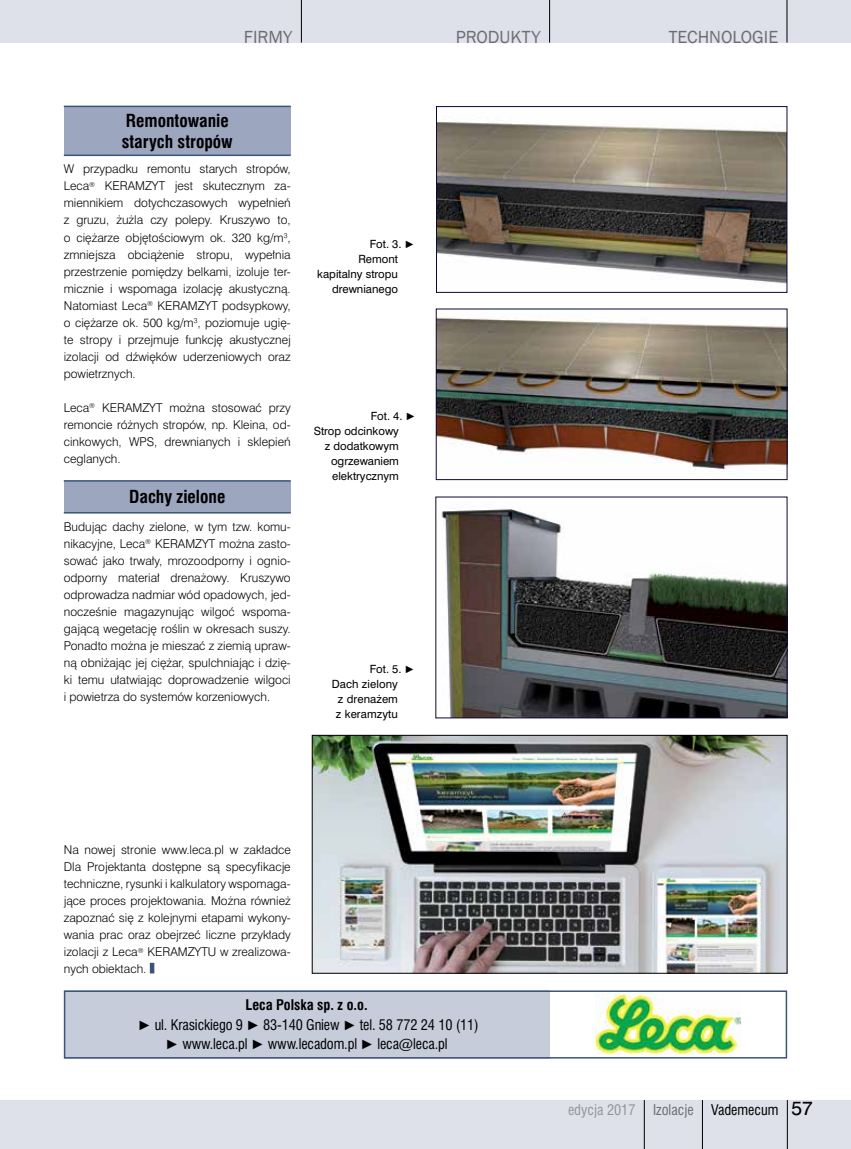
<style>
.page{position:relative;width:851px;height:1149px;background:#fff}
.page>*{position:absolute;margin:0;border:0;box-sizing:border-box;transform-origin:0 0}
.t1{font:18px "Franklin Gothic";color:#6d6e71}
.t2{font:700 16.5px/21px "Swis 721 Cn PL";color:#000}
.t3{font:13.5px/19.5px "Swis 721 Cn PL";letter-spacing:-.01em;color:#000;text-align:center}
.t4{font:13.5px "Swis 721 Cn PL";color:#939598}
.t5{font:13.5px "Swis 721 Cn PL";color:#6d6e71}
.t6{font:11.25px/17px "Swis 721 Lt PL";color:#000;text-align:justify}
.t7{font:10.5px "Swis 721 PL";color:#000}
.s1{font-family:"Arial"}
.s2{font-weight:700}
.s3{font-family:"Swis 721 PL";font-size:18px}
</style>
<div class="page">
<div style="left:0;top:0;width:850px;height:43px;background:#dfe1ea"></div>
<hr style="left:301px;top:0;width:1px;height:43px;background:#000">
<hr style="left:549px;top:0;width:1px;height:43px;background:#000">
<hr style="left:786px;top:0;width:1px;height:43px;background:#000">
<div style="left:0;top:1099px;width:850px;height:49px;background:#dfe1ea"></div>
<hr style="left:787px;top:1099px;width:1px;height:49px;background:#000">
<hr style="left:644px;top:1099px;width:1px;height:49px;background:#000">
<hr style="left:702px;top:1099px;width:1px;height:49px;background:#000">
<div style="left:64px;top:990px;width:485px;height:68px;background:#c7ccdb"></div>
<div style="left:64px;top:990px;width:723px;height:68px;border:2px solid #3c5379"></div>
<div style="left:549px;top:990px;width:238px;height:68px;background:#fff"></div>
<img style="left:595px;top:993px;width:145px;height:61px">
<img style="left:441px;top:507px;width:344px;height:209px">
<div style="left:435px;top:496px;width:352px;height:222px;border:1px solid #0d0836"></div>
<img style="left:438px;top:119px;width:347px;height:165px">
<div style="left:436px;top:106px;width:351px;height:186px;border:1px solid #0d0836"></div>
<img style="left:438px;top:317px;width:347px;height:155px">
<div style="left:64px;top:106px;width:227px;height:49px;background:#9da6bf"></div>
<hr style="left:64px;top:106px;width:227px;height:1px;background:#3c5379">
<hr style="left:64px;top:154px;width:227px;height:2px;background:#3c5379">
<div style="left:64px;top:480px;width:227px;height:32px;background:#9da6bf"></div>
<hr style="left:64px;top:480px;width:227px;height:1px;background:#3c5379">
<hr style="left:64px;top:512px;width:227px;height:1px;background:#3c5379">
<hr style="left:150px;top:962px;width:4px;height:11px;background:#3c5379">
<img style="left:314px;top:737px;width:471px;height:234px">
<div style="left:312px;top:735px;width:475px;height:238px;border:1px solid #000"></div>
<h1 class="t1" style="left:244px;top:25px;width:50px">FIRMY</h1>
<h1 class="t1" style="left:455px;top:25px;width:86px">PRODUKTY</h1>
<h1 class="t1" style="left:668px;top:25px;width:111px">TECHNOLOGIE</h1>
<h2 class="t2" style="left:122px;top:110px;width:112px">Remontowanie starych stropów</h2>
<p class="t6" style="left:64px;top:160px;width:228px">W przypadku remontu starych stropów, Leca<sup>®</sup> KERAMZYT jest skutecznym za&shy;miennikiem dotychczasowych wypełnień z gruzu, żużla czy polepy. Kruszywo to, o ciężarze objętościowym ok. 320 kg/m<sup>3</sup>, zmniejsza obciążenie stropu, wypełnia przestrzenie pomiędzy belkami, izoluje ter&shy;micznie i wspomaga izolację akustyczną.<br>Natomiast Leca<sup>®</sup> KERAMZYT podsypkowy, o ciężarze ok. 500 kg/m<sup>3</sup>, poziomuje ugię&shy;te stropy i przejmuje funkcję akustycznej izolacji od dźwięków uderzeniowych oraz powietrznych.</p>
<p class="t6" style="left:64px;top:398px;width:228px">Leca<sup>®</sup> KERAMZYT można stosować przy remoncie różnych stropów, np. Kleina, od&shy;cinkowych, WPS, drewnianych i sklepień ceglanych.</p>
<h2 class="t2" style="left:129px;top:486px;width:98px">Dachy zielone</h2>
<p class="t6" style="left:64px;top:518px;width:228px">Budując dachy zielone, w tym tzw. komu&shy;nikacyjne, Leca<sup>®</sup> KERAMZYT można zasto&shy;sować jako trwały, mrozoodporny i ognio&shy;odporny materiał drenażowy. Kruszywo odprowadza nadmiar wód opadowych, jed&shy;nocześnie magazynując wilgoć wspoma&shy;gającą wegetację roślin w okresach suszy.<br>Ponadto można je mieszać z ziemią upraw&shy;ną obniżając jej ciężar, spulchniając i dzię&shy;ki temu ułatwiając doprowadzenie wilgoci i powietrza do systemów korzeniowych.</p>
<p class="t7" style="left:370px;top:236px;width:47px">Fot. 3. <span class="s1">►</span></p>
<p class="t7" style="left:358px;top:251px;width:41px">Remont</p>
<p class="t7" style="left:317px;top:266px;width:82px">kapitalny stropu</p>
<p class="t7" style="left:332px;top:281px;width:67px">drewnianego</p>
<p class="t7" style="left:371px;top:409px;width:47px">Fot. 4. <span class="s1">►</span></p>
<p class="t7" style="left:314px;top:424px;width:87px">Strop odcinkowy</p>
<p class="t7" style="left:325px;top:439px;width:75px">z dodatkowym</p>
<p class="t7" style="left:331px;top:454px;width:69px">ogrzewaniem</p>
<p class="t7" style="left:332px;top:469px;width:68px">elektrycznym</p>
<p class="t7" style="left:370px;top:662px;width:47px">Fot. 5. <span class="s1">►</span></p>
<p class="t7" style="left:332px;top:677px;width:68px">Dach zielony</p>
<p class="t7" style="left:338px;top:692px;width:62px">z drenażem</p>
<p class="t7" style="left:336px;top:707px;width:64px">z keramzytu</p>
<p class="t6" style="left:64px;top:841px;width:228px">Na nowej stronie www.leca.pl w zakładce Dla Projektanta dostępne są specyfikacje techniczne, rysunki i kalkulatory wspomaga&shy;jące proces projektowania. Można również zapoznać się z kolejnymi etapami wykony&shy;wania prac oraz obejrzeć liczne przykłady izolacji z Leca<sup>®</sup> KERAMZYTU w zrealizowa&shy;nych obiektach.</p>
<p class="t3" style="left:138px;top:995px;width:342px"><span class="s2">Leca Polska sp. z o.o.<br></span><span class="s1">►</span> ul. Krasickiego 9 <span class="s1">►</span> 83-140 Gniew <span class="s1">►</span> tel. 58 772 24 10 (11) <span class="s1">►</span> www.leca.pl <span class="s1">►</span> www.lecadom.pl <span class="s1">►</span> leca@leca.pl</p>
<p class="t4" style="left:568px;top:1100px;width:69px">edycja 2017</p>
<p class="t5" style="left:653px;top:1100px;width:42px">Izolacje</p>
<p class="t3" style="left:711px;top:1099px;width:103px">Vademecum <span class="s3">57</span></p>
</div>
